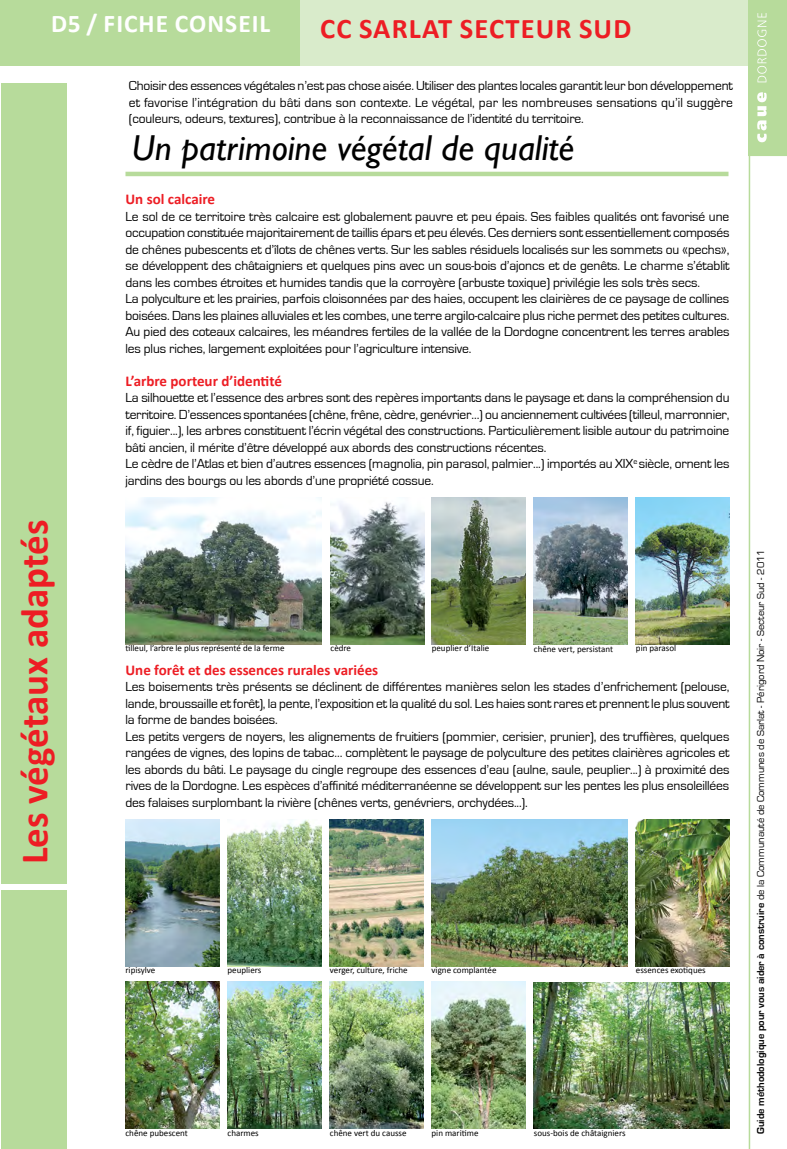
<style>
.page{position:relative;width:787px;height:1149px;background:#fff}
.page>*{position:absolute;margin:0;border:0;box-sizing:border-box;transform-origin:0 0}
.t1{font:700 39px "Calibri";color:#ed1d24}
.t2{font:italic 36px "Gill Sans";color:#000}
.t3{font:700 28.5px "Calibri";letter-spacing:.04em;color:#ed1d24}
.t4{font:700 25.5px "Calibri";letter-spacing:.04em;color:#fff}
.t5{font:700 15px "Calibri";color:#ed1d24}
.t6{font:13.5px/16.5px "Eurostile";letter-spacing:-.01em;color:#000}
.t7{font:10.5px "Eurostile";color:#000}
.t8{font:9px "Calibri";color:#000}
.s1{font-weight:700}
</style>
<div class="page">
<div style="left:1px;top:0;width:299px;height:66px;background:#b7db9b"></div>
<div style="left:1px;top:83px;width:65px;height:800px;background:#b7db9b"></div>
<div style="left:1px;top:889px;width:65px;height:259px;background:#b7db9b"></div>
<hr style="left:125px;top:172px;width:603px;height:4px;background:#b7db9b">
<img style="left:636px;top:497px;width:93px;height:147px">
<img style="left:432px;top:497px;width:93px;height:147px">
<img style="left:330px;top:502px;width:94px;height:142px">
<img style="left:534px;top:497px;width:93px;height:147px">
<img style="left:125px;top:497px;width:196px;height:147px">
<img style="left:636px;top:819px;width:93px;height:146px">
<img style="left:431px;top:819px;width:196px;height:146px">
<img style="left:227px;top:981px;width:94px;height:147px">
<img style="left:534px;top:982px;width:195px;height:146px">
<img style="left:330px;top:981px;width:93px;height:147px">
<img style="left:431px;top:981px;width:94px;height:147px">
<img style="left:125px;top:819px;width:94px;height:146px">
<img style="left:330px;top:819px;width:93px;height:146px">
<img style="left:227px;top:819px;width:94px;height:146px">
<img style="left:125px;top:981px;width:94px;height:147px">
<div style="left:300px;top:0;width:448px;height:66px;background:#d9ebcb"></div>
<hr style="left:748px;top:0;width:2px;height:1148px;background:#b7db9b">
<svg style="left:750px;top:0;width:37px;height:156px;background:#bcdda2"></svg>
<h3 class="t4" style="left:51px;top:7px;width:221px">D5 / Fiche conseil</h3>
<h3 class="t3" style="left:320px;top:10px;width:312px">CC SARLAT SECTEUR SUD</h3>
<p class="t6" style="left:129px;top:78px;width:605px;text-align:justify">Choisir des essences végétales n’est pas chose aisée. Utiliser des plantes locales garantit leur bon développement et favorise l’intégration du bâti dans son contexte. Le végétal, par les nombreuses sensations qu’il suggère (couleurs, odeurs, textures), contribue à la reconnaissance de l’identité du territoire.</p>
<h1 class="t1" style="left:10px;top:863px;width:346px;rotate:-90deg">Les végétaux adaptés</h1>
<h2 class="t2" style="left:132px;top:127px;width:444px">Un patrimoine végétal de qualité</h2>
<p class="t5" style="left:125px;top:189px;width:91px">Un sol calcaire</p>
<p class="t6" style="left:125px;top:208px;width:605px">Le sol de ce territoire très calcaire est globalement pauvre et peu épais. Ses faibles qualités ont favorisé une occupation constituée majoritairement de taillis épars et peu élevés. Ces derniers sont essentiellement composés de chênes pubescents et d’îlots de chênes verts. Sur les sables résiduels localisés sur les sommets ou «pechs», se développent des châtaigniers et quelques pins avec un sous-bois d’ajoncs et de genêts. Le charme s’établit dans les combes étroites et humides tandis que la corroyère (arbuste toxique) privilégie les sols très secs.<br>La polyculture et les prairies, parfois cloisonnées par des haies, occupent les clairières de ce paysage de collines boisées. Dans les plaines alluviales et les combes, une terre argilo-calcaire plus riche permet des petites cultures.<br>Au pied des coteaux calcaires, les méandres fertiles de la vallée de la Dordogne concentrent les terres arables les plus riches, largement exploitées pour l’agriculture intensive.</p>
<p class="t5" style="left:125px;top:371px;width:158px">L’arbre porteur d’identité</p>
<p class="t6" style="left:125px;top:389px;width:605px">La silhouette et l’essence des arbres sont des repères importants dans le paysage et dans la compréhension du territoire. D’essences spontanées (chêne, frêne, cèdre, genévrier…) ou anciennement cultivées (tilleul, marronnier, if, figuier...), les arbres constituent l’écrin végétal des constructions. Particulièrement lisible autour du patrimoine bâti ancien, il mérite d’être développé aux abords des constructions récentes.<br>Le cèdre de l’Atlas et bien d’autres essences (magnolia, pin parasol, palmier...) importés au XIX<sup>e</sup> siècle, ornent les jardins des bourgs ou les abords d’une propriété cossue.</p>
<p class="t8" style="left:125px;top:642px;width:160px">tilleul, l’arbre le plus représenté de la ferme</p>
<p class="t8" style="left:330px;top:642px;width:22px">cèdre</p>
<p class="t8" style="left:432px;top:642px;width:59px">peuplier d’Italie</p>
<p class="t8" style="left:534px;top:642px;width:81px">chêne vert, persistant</p>
<p class="t8" style="left:636px;top:642px;width:42px">pin parasol</p>
<p class="t5" style="left:125px;top:660px;width:254px">Une forêt et des essences rurales variées</p>
<p class="t6" style="left:125px;top:678px;width:605px">Les boisements très présents se déclinent de différentes manières selon les stades d’enfrichement (pelouse, lande, broussaille et forêt), la pente, l’exposition et la qualité du sol. Les haies sont rares et prennent le plus souvent la forme de bandes boisées.<br>Les petits vergers de noyers, les alignements de fruitiers (pommier, cerisier, prunier), des truffières, quelques rangées de vignes, des lopins de tabac… complètent le paysage de polyculture des petites clairières agricoles et les abords du bâti. Le paysage du cingle regroupe des essences d’eau (aulne, saule, peuplier...) à proximité des rives de la Dordogne. Les espèces d’affinité méditerranéenne se développent sur les pentes les plus ensoleillées des falaises surplombant la rivière (chênes verts, genévriers, orchydées...).</p>
<p class="t8" style="left:125px;top:963px;width:31px">ripisylve</p>
<p class="t8" style="left:227px;top:963px;width:35px">peupliers</p>
<p class="t8" style="left:330px;top:963px;width:79px">verger, culture, friche</p>
<p class="t8" style="left:431px;top:963px;width:66px">vigne complantée</p>
<p class="t8" style="left:636px;top:963px;width:71px">essences exotiques</p>
<p class="t8" style="left:125px;top:1126px;width:64px">chêne pubescent</p>
<p class="t8" style="left:227px;top:1126px;width:33px">charmes</p>
<p class="t8" style="left:330px;top:1126px;width:78px">chêne vert du causse</p>
<p class="t8" style="left:534px;top:1126px;width:93px">sous-bois de châtaigniers</p>
<p class="t8" style="left:431px;top:1126px;width:48px">pin maritime</p>
<p class="t7" style="left:755px;top:1133px;width:586px;rotate:-90deg"><span class="s1">Guide méthodologique pour vous aider à construire</span> de la Communauté de Communes de Sarlat - Périgord Noir - Secteur Sud - 2011</p>
</div>
